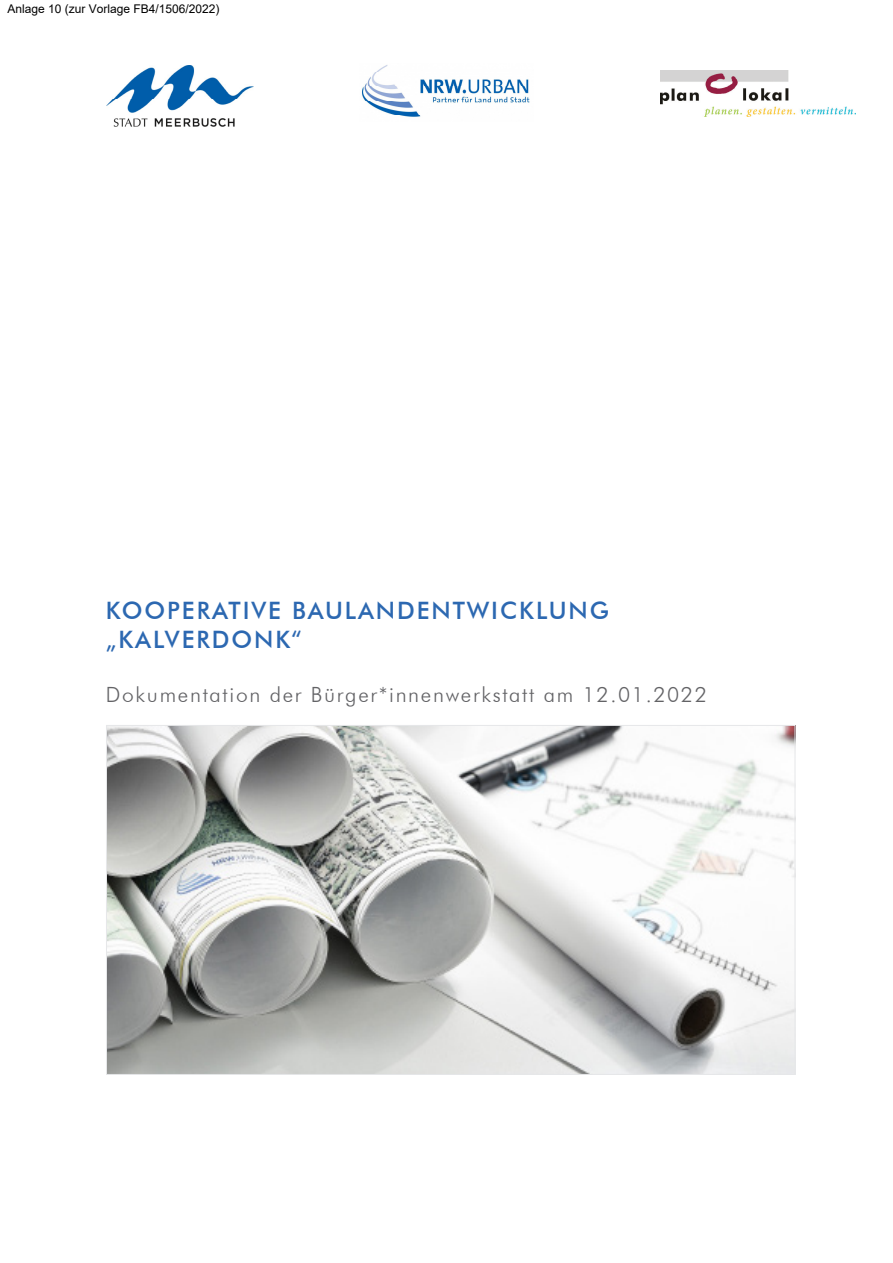
<style>
.page{position:relative;width:893px;height:1263px;background:#fff}
.page>*{position:absolute;margin:0;border:0;box-sizing:border-box;transform-origin:0 0}
.Deckblatt_Überschrif{font:500 24px "Futura BT";letter-spacing:.08em;color:#2c68b1}
.Deckblatt_Überschrif-2{font:300 21px "Futura BT";letter-spacing:.08em;color:#636366}
.t1{font:12px "Arial";color:#000}
</style>
<div class="page">
<img style="left:660px;top:70px;width:195px;height:46px">
<img style="left:108px;top:727px;width:685px;height:346px">
<img style="left:362px;top:65px;width:168px;height:52px">
<img style="left:106px;top:66px;width:148px;height:61px">
<p class="t1" style="left:7px;top:1px;width:214px">Anlage 10 (zur Vorlage FB4/1506/2022)</p>
<p class="Deckblatt_Überschrif" style="left:106px;top:596px;width:505px">KOOPERATIVE BAULANDENTWICKLUNG</p>
<p class="Deckblatt_Überschrif" style="left:106px;top:625px;width:197px">„KALVERDONK“</p>
<p class="Deckblatt_Überschrif-2" style="left:106px;top:681px;width:602px">Dokumentation der Bürger*innenwerkstatt am 12.01.2022</p>
<p class="Deckblatt_Überschrif-2" style="left:106px;top:677px;width:426px">Projektuntertitel / Deckblatt Überschrift 2</p>
</div>
